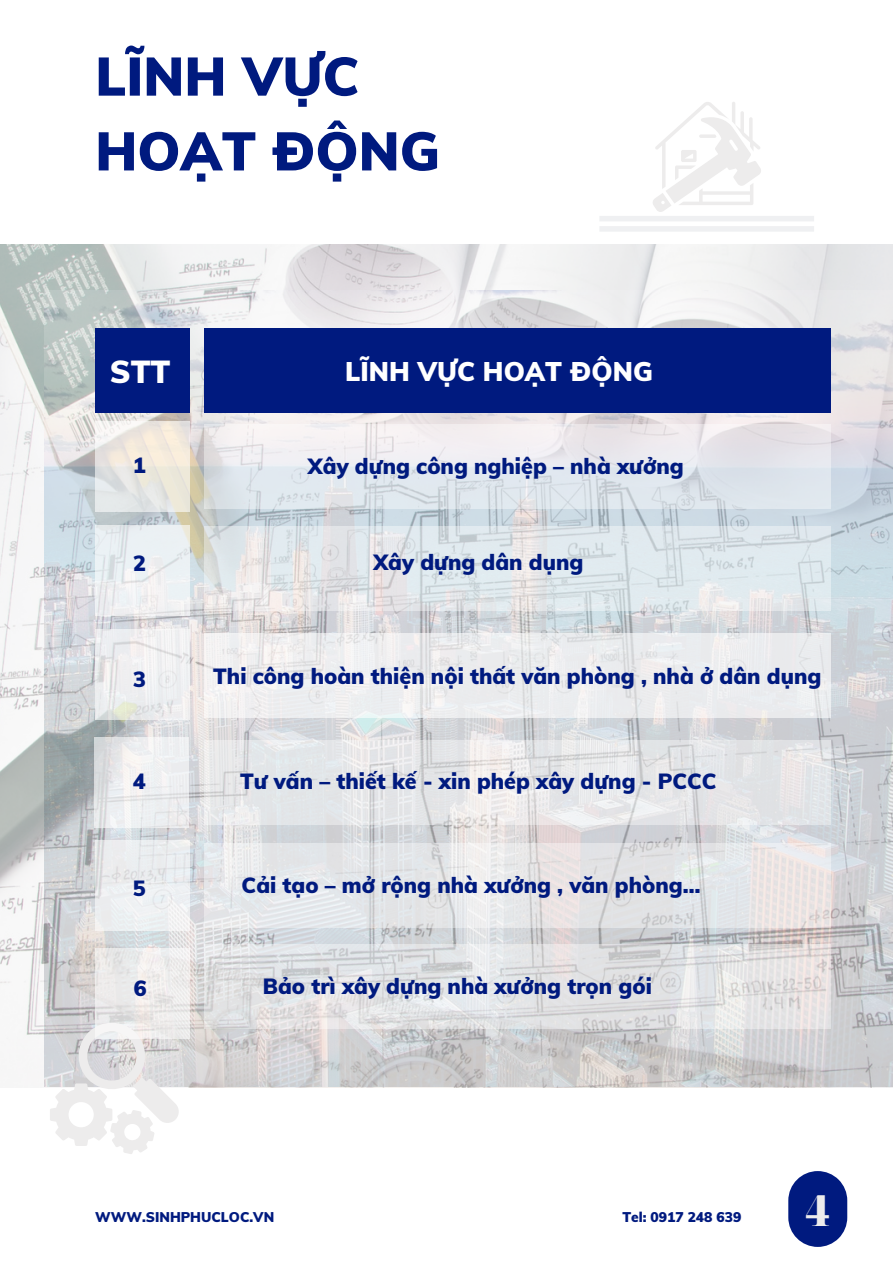
<style>
.page{position:relative;width:893px;height:1264px;background:#fff}
.page>*{position:absolute;margin:0;border:0;box-sizing:border-box;transform-origin:0 0}
.t1{font:900 53.55px "Muli";color:#001a7f}
.t2{font:900 43.05px "Noto Serif Display";color:#edecec}
.t3{font:900 31.2px "Muli";color:#fff}
.t4{font:900 26.4px "Muli";color:#fff}
.t5{font:900 21.45px "Muli";color:#001a7f}
.t6{font:900 13.8px "Muli";color:#001a7f}
</style>
<div class="page">
<img style="left:0;top:244px;width:892px;height:843px">
<svg style="left:600px;top:102px;width:214px;height:130px"></svg>
<img style="left:45px;top:291px;width:847px;height:795px">
<svg style="left:50px;top:1019px;width:130px;height:135px"></svg>
<div style="left:95px;top:328px;width:94px;height:84px;background:#001a7f"></div>
<div style="left:204px;top:328px;width:626px;height:84px;background:#001a7f"></div>
<svg style="left:95px;top:421px;width:94px;height:90px;background:#ebe7e0"></svg>
<svg style="left:204px;top:424px;width:626px;height:84px;fill:#e1e8ee"></svg>
<svg style="left:95px;top:629px;width:95px;height:90px;fill:#edeef0"></svg>
<svg style="left:204px;top:633px;width:626px;height:84px;fill:#ebecee"></svg>
<svg style="left:95px;top:840px;width:94px;height:90px;fill:#eceef0"></svg>
<svg style="left:204px;top:843px;width:626px;height:84px;background:#e5e5e6"></svg>
<svg style="left:95px;top:525px;width:95px;height:90px;fill:#ebf1f3"></svg>
<svg style="left:204px;top:527px;width:626px;height:84px;background:#dfe5e8"></svg>
<svg style="left:94px;top:737px;width:95px;height:90px;fill:#eceef0"></svg>
<svg style="left:204px;top:740px;width:626px;height:84px;background:#e5e6e7"></svg>
<svg style="left:95px;top:947px;width:95px;height:91px;fill:#ececeb"></svg>
<svg style="left:204px;top:944px;width:626px;height:84px;background:#e0e0e1"></svg>
<svg style="left:788px;top:1171px;width:59px;height:75px;background:#293f93"></svg>
<p class="t1" style="left:95px;top:42px;width:265px">LĨNH VỰC</p>
<p class="t1" style="left:95px;top:117px;width:346px">HOẠT ĐỘNG</p>
<p class="t3" style="left:110px;top:351px;width:62px">STT</p>
<p class="t4" style="left:345px;top:354px;width:309px">LĨNH VỰC HOẠT ĐỘNG</p>
<p class="t5" style="left:133px;top:452px;width:14px">1</p>
<p class="t5" style="left:133px;top:549px;width:14px">2</p>
<p class="t5" style="left:308px;top:452px;width:377px">Xây dựng công nghiệp – nhà xưởng</p>
<p class="t5" style="left:373px;top:548px;width:211px">Xây dựng dân dụng</p>
<p class="t5" style="left:133px;top:665px;width:14px">3</p>
<p class="t5" style="left:213px;top:662px;width:609px">Thi công hoàn thiện nội thất văn phòng , nhà ở dân dụng</p>
<p class="t5" style="left:133px;top:767px;width:14px">4</p>
<p class="t5" style="left:240px;top:767px;width:478px">Tư vấn – thiết kế - xin phép xây dựng - PCCC</p>
<p class="t5" style="left:133px;top:874px;width:14px">5</p>
<p class="t5" style="left:241px;top:871px;width:460px">Cải tạo – mở rộng nhà xưởng , văn phòng…</p>
<p class="t5" style="left:134px;top:974px;width:14px">6</p>
<p class="t5" style="left:263px;top:972px;width:390px">Bảo trì xây dựng nhà xưởng trọn gói</p>
<p class="t6" style="left:95px;top:1208px;width:180px">WWW.SINHPHUCLOC.VN</p>
<p class="t6" style="left:622px;top:1208px;width:120px">Tel: 0917 248 639</p>
<p class="t2" style="left:805px;top:1179px;width:26px">4</p>
</div>
